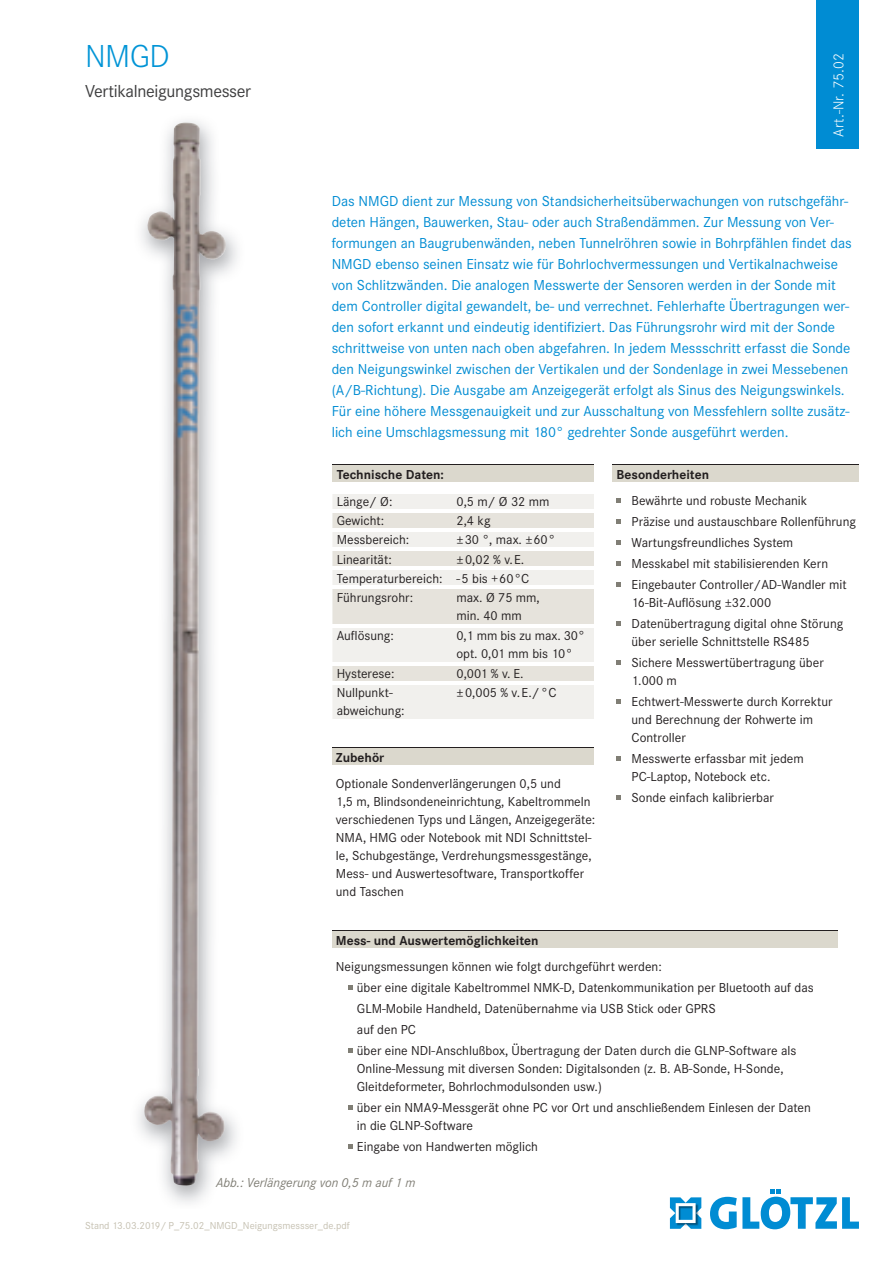
<style>
.page{position:relative;width:893px;height:1263px;background:#fff}
.page>*{position:absolute;margin:0;border:0;box-sizing:border-box;transform-origin:0 0}
.t1{font:300 33px "Corporate S";color:#0094d6}
.t2{font:18px "Corporate S";letter-spacing:-.02em;color:#3e3e3f}
.t3{font:15px/21px "Corporate S";color:#008cd3}
.t4{font:300 15px "Corporate S";letter-spacing:.01em;color:#fff}
.t5{font:13.5px/18px "Corporate S";color:#231f20}
.t6{font:700 13.5px "Corporate S";color:#231f20}
.t7{font:italic 13.5px "Corporate S";color:#807e75}
.t8{font:10.5px "Corporate S";color:#c5c0b1}
</style>
<div class="page">
<div style="left:816px;top:0;width:43px;height:149px;background:#008cd3"></div>
<div style="left:332px;top:465px;width:269px;height:17px;background:#dbd8cd"></div>
<div style="left:332px;top:494px;width:262px;height:225px;background:#f1f0ed"></div>
<svg style="left:332px;top:512px;width:262px;height:170px;fill:#e6e3dc"></svg>
<hr style="left:332px;top:465px;width:120px;height:1px;background:#231f20">
<hr style="left:452px;top:465px;width:150px;height:1px;background:#231f20">
<hr style="left:332px;top:509px;width:120px;height:3px;background:#fff">
<hr style="left:452px;top:509px;width:149px;height:3px;background:#fff">
<hr style="left:332px;top:528px;width:120px;height:3px;background:#fff">
<hr style="left:452px;top:528px;width:149px;height:3px;background:#fff">
<hr style="left:332px;top:548px;width:120px;height:3px;background:#fff">
<hr style="left:452px;top:548px;width:149px;height:3px;background:#fff">
<hr style="left:332px;top:567px;width:120px;height:3px;background:#fff">
<hr style="left:452px;top:567px;width:149px;height:3px;background:#fff">
<hr style="left:332px;top:586px;width:120px;height:3px;background:#fff">
<hr style="left:452px;top:586px;width:149px;height:3px;background:#fff">
<hr style="left:332px;top:624px;width:120px;height:3px;background:#fff">
<hr style="left:452px;top:624px;width:149px;height:3px;background:#fff">
<hr style="left:332px;top:662px;width:120px;height:3px;background:#fff">
<hr style="left:452px;top:662px;width:149px;height:3px;background:#fff">
<hr style="left:332px;top:682px;width:120px;height:3px;background:#fff">
<hr style="left:452px;top:682px;width:149px;height:3px;background:#fff">
<div style="left:612px;top:465px;width:247px;height:17px;background:#dbd8cd"></div>
<hr style="left:612px;top:464px;width:247px;height:1px;background:#231f20">
<svg style="left:617px;top:498px;width:4px;height:5px"></svg>
<svg style="left:617px;top:519px;width:4px;height:5px"></svg>
<svg style="left:617px;top:540px;width:4px;height:5px"></svg>
<svg style="left:617px;top:561px;width:4px;height:5px"></svg>
<svg style="left:617px;top:582px;width:4px;height:5px"></svg>
<svg style="left:617px;top:621px;width:4px;height:5px"></svg>
<svg style="left:617px;top:660px;width:4px;height:5px"></svg>
<svg style="left:617px;top:699px;width:4px;height:5px"></svg>
<svg style="left:617px;top:756px;width:4px;height:5px"></svg>
<svg style="left:617px;top:795px;width:4px;height:5px"></svg>
<div style="left:332px;top:931px;width:505px;height:17px;background:#dbd8cd"></div>
<hr style="left:332px;top:930px;width:505px;height:1px;background:#231f20">
<svg style="left:348px;top:985px;width:4px;height:4px"></svg>
<svg style="left:348px;top:1048px;width:4px;height:4px"></svg>
<svg style="left:348px;top:1105px;width:4px;height:4px"></svg>
<svg style="left:348px;top:1144px;width:4px;height:4px"></svg>
<div style="left:332px;top:748px;width:263px;height:17px;background:#dbd8cd"></div>
<hr style="left:332px;top:747px;width:263px;height:1px;background:#231f20">
<img style="left:144px;top:123px;width:82px;height:1063px">
<div style="left:594px;top:461px;width:15px;height:317px;background:#fff"></div>
<svg style="left:670px;top:1197px;width:31px;height:32px"></svg>
<svg style="left:710px;top:1189px;width:149px;height:40px"></svg>
<h1 class="t1" style="left:85px;top:38px;width:86px">NMGD</h1>
<h2 class="t2" style="left:85px;top:81px;width:168px">Vertikalneigungsmesser</h2>
<p class="t4" style="left:830px;top:137px;width:85px;rotate:-90deg">Art.-Nr. 75.02</p>
<p class="t3" style="left:332px;top:190px;width:522px">Das NMGD dient zur Messung von Standsicherheitsüberwachungen von rutschgefähr&shy;deten Hängen, Bauwerken, Stau- oder auch Straßendämmen. Zur Messung von Ver&shy;formungen an Baugrubenwänden, neben Tunnelröhren sowie in Bohrpfählen findet das NMGD ebenso seinen Einsatz wie für Bohrlochvermessungen und Vertikalnachweise von Schlitzwänden. Die analogen Messwerte der Sensoren werden in der Sonde mit dem Controller digital gewandelt, be- und verrechnet. Fehlerhafte Übertragungen wer&shy;den sofort erkannt und eindeutig identifiziert. Das Führungsrohr wird mit der Sonde schrittweise von unten nach oben abgefahren. In jedem Messschritt erfasst die Sonde den Neigungswinkel zwischen der Vertikalen und der Sondenlage in zwei Messebenen (A/B-Richtung). Die Ausgabe am Anzeigegerät erfolgt als Sinus des Neigungswinkels.<br>Für eine höhere Messgenauigkeit und zur Ausschaltung von Messfehlern sollte zusätz&shy;lich eine Umschlagsmessung mit 180° gedrehter Sonde ausgeführt werden.</p>
<p class="t6" style="left:337px;top:467px;width:109px">Technische Daten:</p>
<p class="t5" style="left:337px;top:493px;width:57px">Länge/ Ø:</p>
<p class="t5" style="left:456px;top:493px;width:94px">0,5 m/ Ø 32 mm</p>
<p class="t5" style="left:337px;top:512px;width:49px">Gewicht:</p>
<p class="t5" style="left:456px;top:512px;width:36px">2,4 kg</p>
<p class="t5" style="left:337px;top:531px;width:74px">Messbereich:</p>
<p class="t5" style="left:456px;top:531px;width:100px">±30 °, max. ±60°</p>
<p class="t5" style="left:337px;top:550px;width:57px">Linearität:</p>
<p class="t6" style="left:617px;top:467px;width:94px">Besonderheiten</p>
<p class="t5" style="left:632px;top:490px;width:226px;line-height:21px">Bewährte und robuste Mechanik<br>Präzise und austauschbare Rollenführung Wartungsfreundliches System<br>Messkabel mit stabilisierenden Kern Eingebauter Controller/AD-Wandler mit</p>
<p class="t5" style="left:632px;top:592px;width:213px;line-height:21px">16-Bit-Auflösung ±32.000<br>Datenübertragung digital ohne Störung</p>
<p class="t5" style="left:632px;top:631px;width:194px;line-height:21px">über serielle Schnittstelle RS485<br>Sichere Messwertübertragung über</p>
<p class="t5" style="left:632px;top:670px;width:202px;line-height:21px">1.000 m<br>Echtwert-Messwerte durch Korrektur</p>
<p class="t5" style="left:632px;top:710px;width:183px">und Berechnung der Rohwerte im<br>Controller</p>
<p class="t5" style="left:632px;top:749px;width:174px">Messwerte erfassbar mit jedem<br>PC-Laptop, Notebock etc.</p>
<p class="t5" style="left:632px;top:788px;width:144px">Sonde einfach kalibrierbar</p>
<p class="t5" style="left:337px;top:550px;width:194px;line-height:19px;text-indent:120px">±0,02 % v.E.<br>Temperaturbereich: -5 bis +60°C<br>Führungsrohr:</p>
<p class="t5" style="left:456px;top:588px;width:85px">max. Ø 75 mm, min. 40 mm</p>
<p class="t5" style="left:337px;top:627px;width:59px">Auflösung:</p>
<p class="t5" style="left:456px;top:627px;width:130px">0,1 mm bis zu max. 30° opt. 0,01 mm bis 10°</p>
<p class="t5" style="left:337px;top:665px;width:59px">Hysterese:</p>
<p class="t5" style="left:456px;top:665px;width:69px">0,001 % v. E.</p>
<p class="t5" style="left:337px;top:684px;width:70px">Nullpunkt&shy;abweichung:</p>
<p class="t5" style="left:456px;top:684px;width:101px">±0,005 % v.E./ °C</p>
<p class="t6" style="left:336px;top:750px;width:50px">Zubehör</p>
<p class="t5" style="left:336px;top:774px;width:261px">Optionale Sondenverlängerungen 0,5 und<br>1,5 m, Blindsondeneinrichtung, Kabeltrommeln verschiedenen Typs und Längen, Anzeigegeräte:<br>NMA, HMG oder Notebook mit NDI Schnittstel&shy;le, Schubgestänge, Verdrehungsmessgestänge, Mess- und Auswertesoftware, Transportkoffer und Taschen</p>
<p class="t6" style="left:336px;top:932px;width:204px">Mess- und Auswertemöglichkeiten</p>
<p class="t5" style="left:357px;top:956px;width:458px;line-height:21px;text-indent:-21px">Neigungsmessungen können wie folgt durchgeführt werden:<br>über eine digitale Kabeltrommel NMK-D, Datenkommunikation per Bluetooth auf das GLM-Mobile Handheld, Datenübernahme via USB Stick oder GPRS<br>auf den PC<br>über eine NDI-Anschlußbox, Übertragung der Daten durch die GLNP-Software als</p>
<p class="t5" style="left:357px;top:1059px;width:428px">Online-Messung mit diversen Sonden: Digitalsonden (z. B. AB-Sonde, H-Sonde,<br>Gleitdeformeter, Bohrlochmodulsonden usw.)</p>
<p class="t5" style="left:357px;top:1098px;width:455px">über ein NMA9-Messgerät ohne PC vor Ort und anschließendem Einlesen der Daten in die GLNP-Software</p>
<p class="t5" style="left:357px;top:1137px;width:183px">Eingabe von Handwerten möglich</p>
<p class="t7" style="left:216px;top:1174px;width:201px">Abb.: Verlängerung von 0,5 m auf 1 m</p>
<p class="t8" style="left:85px;top:1220px;width:266px">Stand 13.03.2019/ P_75.02_NMGD_Neigungsmessser_de.pdf</p>
</div>
